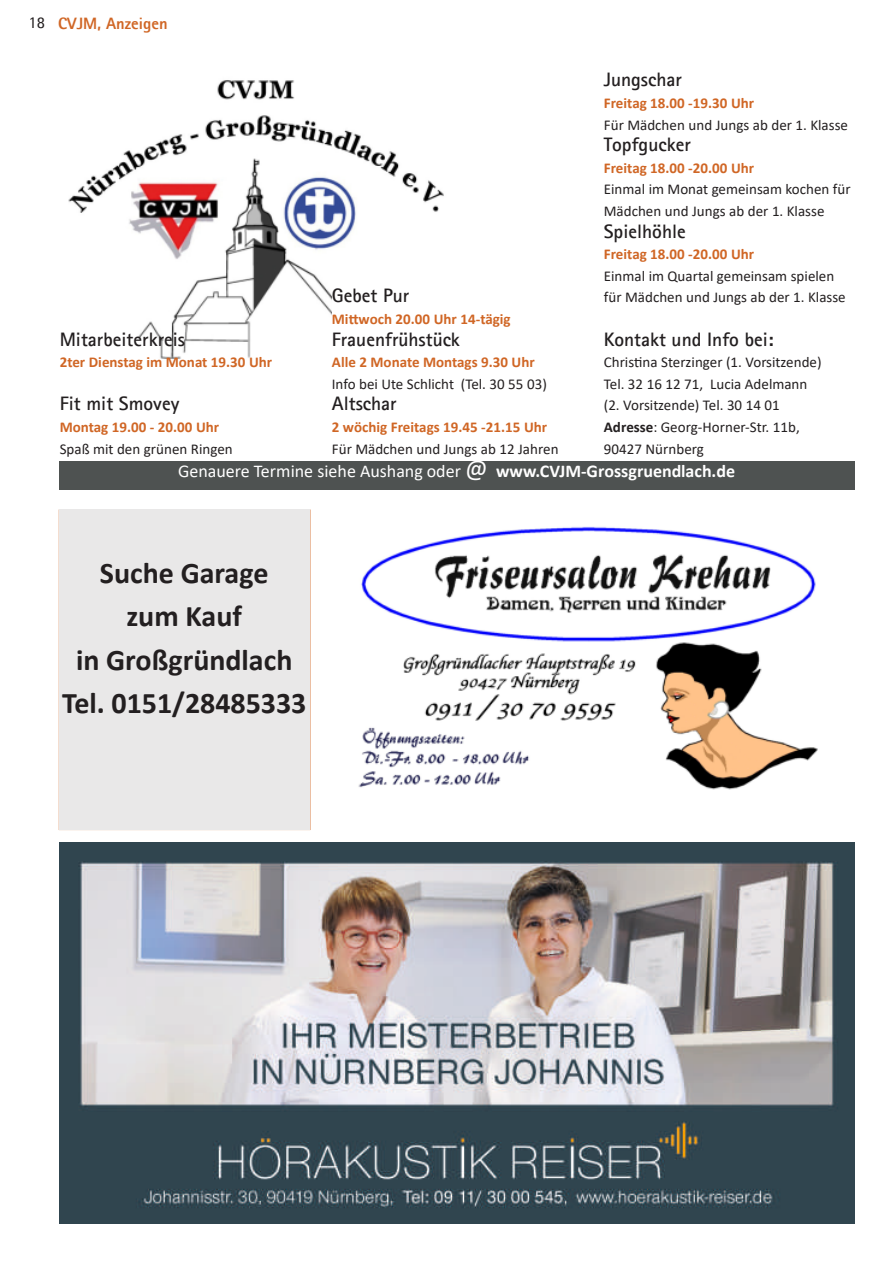
<style>
.page{position:relative;width:893px;height:1263px;background:#fff}
.page>*{position:absolute;margin:0;border:0;box-sizing:border-box;transform-origin:0 0}
.t1{font:700 30px/43.2px "Calibri";color:#231f20;text-align:center}
.t2{font:700 19.5px "Agfa Rotis Sans Serif";color:#231f20}
.t3{font:18px "Calibri";color:#fff}
.t4{font:800 16.5px "Agfa Rotis Sans Serif";color:#d06625}
.t5{font:15px/21.6px "Calibri";color:#231f20}
.t6{font:700 15px "Calibri";color:#d06625}
.s1{font-family:"Agfa Rotis Semisans";font-weight:400;color:#231f20}
.s2{font-weight:700}
.s3{font-size:25.5px}
</style>
<div class="page">
<img style="left:332px;top:489px;width:523px;height:301px">
<img style="left:68px;top:80px;width:376px;height:279px">
<div style="left:60px;top:461px;width:795px;height:28px;background:#4e5251"></div>
<div style="left:332px;top:272px;width:251px;height:186px;background:#fff"></div>
<img style="left:60px;top:843px;width:795px;height:381px">
<div style="left:60px;top:509px;width:250px;height:321px;background:#e9e8e8"></div>
<p class="t4" style="left:28px;top:12px;width:141px"><span class="s1">18</span> CVJM, Anzeigen</p>
<h2 class="t2" style="left:60px;top:327px;width:127px">Mitarbeiterkreis</h2>
<p class="t6" style="left:60px;top:356px;width:214px">2ter Dienstag im Monat 19.30 Uhr</p>
<h2 class="t2" style="left:60px;top:391px;width:121px">Fit mit Smovey</h2>
<p class="t6" style="left:60px;top:421px;width:161px">Montag 19.00 ‐ 20.00 Uhr</p>
<p class="t5" style="left:60px;top:439px;width:175px">Spaß mit den grünen Ringen</p>
<h2 class="t2" style="left:332px;top:283px;width:79px">Gebet Pur</h2>
<p class="t6" style="left:332px;top:313px;width:180px">Mittwoch 20.00 Uhr 14‐tägig</p>
<h2 class="t2" style="left:332px;top:327px;width:130px">Frauenfrühstück</h2>
<p class="t6" style="left:332px;top:356px;width:204px">Alle 2 Monate Montags 9.30 Uhr</p>
<p class="t5" style="left:332px;top:374px;width:216px">Info bei Ute Schlicht (Tel. 30 55 03)</p>
<h2 class="t2" style="left:332px;top:391px;width:66px">Altschar</h2>
<p class="t6" style="left:332px;top:421px;width:217px">2 wöchig Freitags 19.45 ‐21.15 Uhr</p>
<p class="t5" style="left:332px;top:439px;width:228px">Für Mädchen und Jungs ab 12 Jahren</p>
<h2 class="t2" style="left:604px;top:67px;width:80px">Jungschar</h2>
<p class="t6" style="left:604px;top:97px;width:152px">Freitag 18.00 ‐19.30 Uhr</p>
<p class="t5" style="left:604px;top:115px;width:246px">Für Mädchen und Jungs ab der 1. Klasse</p>
<h2 class="t2" style="left:604px;top:132px;width:89px">Topfgucker</h2>
<p class="t6" style="left:604px;top:162px;width:152px">Freitag 18.00 ‐20.00 Uhr</p>
<p class="t5" style="left:604px;top:180px;width:248px">Einmal im Monat gemeinsam kochen für<br>Mädchen und Jungs ab der 1. Klasse</p>
<h2 class="t2" style="left:604px;top:219px;width:83px">Spielhöhle</h2>
<p class="t6" style="left:604px;top:248px;width:152px">Freitag 18.00 ‐20.00 Uhr</p>
<p class="t5" style="left:604px;top:266px;width:243px">Einmal im Quartal gemeinsam spielen für Mädchen und Jungs ab der 1. Klasse</p>
<h2 class="t2" style="left:604px;top:327px;width:171px">Kontakt und Info bei:</h2>
<p class="t5" style="left:604px;top:353px;width:219px">Christina Sterzinger (1. Vorsitzende)<br>Tel. 32 16 12 71, Lucia Adelmann (2. Vorsitzende) Tel. 30 14 01<br><span class="s2">Adresse</span>: Georg‐Horner‐Str. 11b,<br>90427 Nürnberg</p>
<p class="t3" style="left:178px;top:464px;width:559px">Genauere Termine siehe Aushang oder <span class="s3">@</span> <span class="s2">www.CVJM‐Grossgruendlach.de</span></p>
<h1 class="t1" style="left:62px;top:554px;width:246px">Suche Garage<br>zum Kauf<br>in Großgründlach<br>Tel. 0151/28485333</h1>
</div>
